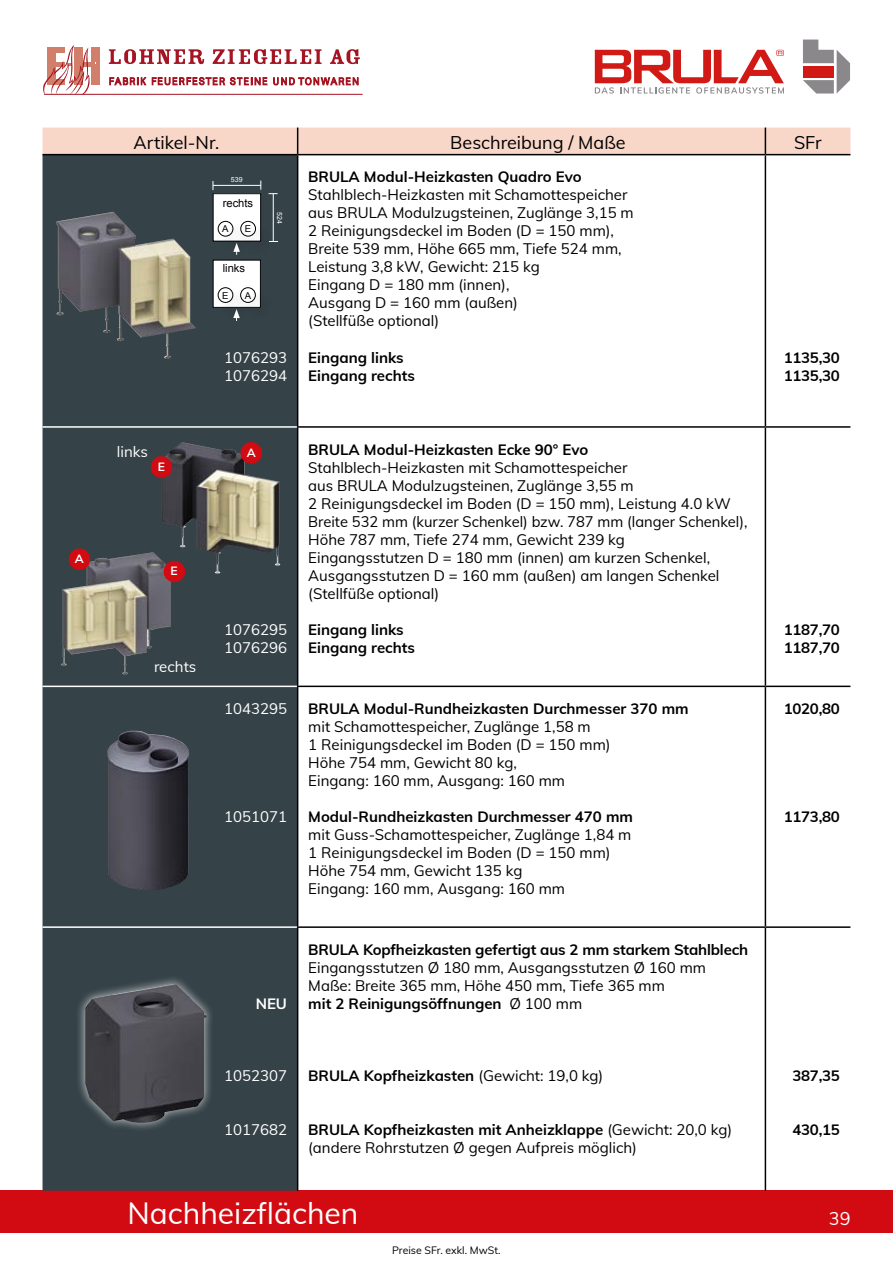
<style>
.page{position:relative;width:893px;height:1263px;background:#fff}
.page>*{position:absolute;margin:0;border:0;box-sizing:border-box;transform-origin:0 0}
.t1{font:30px "Muli";color:#fff}
.t2{font:18px "Muli";color:#000}
.t3{font:18px "Muli";color:#fff}
.t4{font:15px/18px "Muli";color:#000}
.t5{font:700 15px/18px "Muli";color:#000}
.t6{font:15px/18px "Muli";color:#fff}
.t7{font:700 15px/18px "Muli";letter-spacing:-.02em;color:#000}
.t8{font:700 15px "Muli";color:#fff}
.t9{font:700 12px "Muli";color:#fff}
.t10{font:11.25px "Arial";color:#000}
.t11{font:10.5px "Muli";color:#000}
.t12{font:9.6px "Arial";color:#000}
.t13{font:9.45px "Arial";color:#000}
.t14{font:7.05px "Arial";color:#fff}
.s1{font-weight:700}
.s2{font-weight:400}
</style>
<div class="page">
<div style="left:0;top:1191px;width:893px;height:42px;background:#d20a11"></div>
<svg style="left:803px;top:40px;width:47px;height:54px"></svg>
<svg style="left:595px;top:50px;width:189px;height:44px"></svg>
<svg style="left:43px;top:155px;width:254px;height:1036px;fill:#354248"></svg>
<div style="left:43px;top:128px;width:807px;height:26px;background:#f8d6c8"></div>
<hr style="left:298px;top:154px;width:467px;height:1px;background:#000">
<hr style="left:765px;top:154px;width:85px;height:1px;background:#000">
<hr style="left:765px;top:155px;width:1px;height:271px;background:#000">
<hr style="left:297px;top:426px;width:468px;height:2px;background:#000">
<hr style="left:765px;top:426px;width:85px;height:2px;background:#000">
<hr style="left:765px;top:428px;width:1px;height:258px;background:#000">
<hr style="left:297px;top:686px;width:468px;height:1px;background:#000">
<hr style="left:765px;top:686px;width:85px;height:1px;background:#000">
<hr style="left:765px;top:687px;width:1px;height:239px;background:#000">
<hr style="left:297px;top:926px;width:468px;height:2px;background:#000">
<hr style="left:297px;top:928px;width:1px;height:263px;background:#000">
<hr style="left:765px;top:926px;width:85px;height:2px;background:#000">
<hr style="left:765px;top:928px;width:1px;height:263px;background:#000">
<hr style="left:43px;top:154px;width:255px;height:1px;background:#000">
<hr style="left:297px;top:155px;width:1px;height:271px;background:#000">
<hr style="left:297px;top:428px;width:1px;height:258px;background:#000">
<hr style="left:297px;top:687px;width:1px;height:239px;background:#000">
<hr style="left:43px;top:926px;width:254px;height:2px;background:#fff">
<hr style="left:43px;top:426px;width:254px;height:2px;background:#fff">
<hr style="left:43px;top:686px;width:254px;height:1px;background:#fff">
<div style="left:213px;top:260px;width:47px;height:47px;background:#fff"></div>
<div style="left:213px;top:260px;width:48px;height:48px;border:1px solid #000"></div>
<div style="left:221px;top:290px;width:30px;height:30px;background:#000;opacity:.75"></div>
<div style="left:218px;top:287px;width:15px;height:16px;border:1px solid #000;border-radius:50%"></div>
<div style="left:243px;top:290px;width:30px;height:30px;background:#000;opacity:.75"></div>
<div style="left:240px;top:287px;width:16px;height:16px;border:1px solid #000;border-radius:50%"></div>
<svg style="left:233px;top:309px;width:7px;height:12px"></svg>
<div style="left:213px;top:194px;width:48px;height:47px;background:#fff"></div>
<div style="left:213px;top:193px;width:48px;height:48px;border:1px solid #000"></div>
<div style="left:221px;top:224px;width:31px;height:31px;background:#000;opacity:.75"></div>
<div style="left:218px;top:221px;width:15px;height:15px;border:1px solid #000;border-radius:50%"></div>
<div style="left:243px;top:224px;width:31px;height:31px;background:#000;opacity:.75"></div>
<div style="left:241px;top:221px;width:15px;height:15px;border:1px solid #000;border-radius:50%"></div>
<svg style="left:233px;top:243px;width:7px;height:12px"></svg>
<hr style="left:213px;top:185px;width:48px;height:1px;background:#fff">
<hr style="left:273px;top:194px;width:1px;height:47px;background:#fff">
<div style="left:76px;top:975px;width:139px;height:157px;background:#fff;opacity:.75"></div>
<img style="left:85px;top:984px;width:88px;height:108px">
<img style="left:56px;top:212px;width:55px;height:103px">
<img style="left:161px;top:442px;width:21px;height:20px">
<img style="left:95px;top:552px;width:58px;height:8px">
<img style="left:107px;top:731px;width:82px;height:159px">
<div style="left:151px;top:457px;width:21px;height:20px;background:#d20a11;border-radius:50%"></div>
<div style="left:151px;top:456px;width:21px;height:22px;border:1px solid #d20a11;border-radius:50%"></div>
<div style="left:241px;top:443px;width:21px;height:20px;background:#d20a11;border-radius:50%"></div>
<div style="left:241px;top:442px;width:21px;height:21px;border:1px solid #d20a11;border-radius:50%"></div>
<div style="left:164px;top:561px;width:21px;height:21px;background:#d20a11;border-radius:50%"></div>
<div style="left:164px;top:561px;width:21px;height:21px;border:1px solid #d20a11;border-radius:50%"></div>
<div style="left:69px;top:549px;width:21px;height:20px;background:#d20a11;border-radius:50%"></div>
<div style="left:69px;top:549px;width:21px;height:21px;border:1px solid #d20a11;border-radius:50%"></div>
<svg style="left:43px;top:45px;width:57px;height:49px"></svg>
<hr style="left:44px;top:94px;width:319px;height:1px;background:#a51422">
<svg style="left:110px;top:77px;width:36px;height:8px"></svg>
<svg style="left:273px;top:77px;width:85px;height:8px"></svg>
<svg style="left:152px;top:77px;width:115px;height:8px"></svg>
<svg style="left:109px;top:49px;width:95px;height:15px"></svg>
<svg style="left:213px;top:49px;width:109px;height:15px"></svg>
<svg style="left:330px;top:49px;width:30px;height:15px"></svg>
<p class="t9" style="left:75px;top:550px;width:10px">A</p>
<p class="t2" style="left:134px;top:129px;width:87px">Artikel-Nr.</p>
<p class="t2" style="left:450px;top:129px;width:177px">Beschreibung / Maße</p>
<p class="t2" style="left:794px;top:129px;width:29px">SFr</p>
<p class="t6" style="left:117px;top:442px;width:32px">links</p>
<p class="t9" style="left:158px;top:458px;width:9px">E</p>
<p class="t9" style="left:171px;top:562px;width:9px">E</p>
<p class="t6" style="left:154px;top:657px;width:44px">rechts</p>
<p class="t14" style="left:231px;top:175px;width:13px">539</p>
<p class="t10" style="left:223px;top:196px;width:32px">rechts</p>
<p class="t12" style="left:222px;top:223px;width:8px">A</p>
<p class="t12" style="left:245px;top:223px;width:8px">E</p>
<p class="t10" style="left:223px;top:261px;width:24px">links</p>
<p class="t13" style="left:222px;top:289px;width:8px">E</p>
<p class="t13" style="left:245px;top:289px;width:8px">A</p>
<p class="t14" style="left:284px;top:212px;width:13px;rotate:90deg">524</p>
<p class="t6" style="left:224px;top:347px;width:64px">1076293<br>1076294</p>
<p class="t5" style="left:308px;top:167px;width:275px">BRULA Modul-Heizkasten Quadro Evo</p>
<p class="t4" style="left:308px;top:185px;width:327px">Stahlblech-Heizkasten mit Schamottespeicher aus BRULA Modulzugsteinen, Zuglänge 3,15 m 2 Reinigungsdeckel im Boden (D = 150 mm), Breite 539 mm, Höhe 665 mm, Tiefe 524 mm, Leistung 3,8 kW, Gewicht: 215 kg<br>Eingang D = 180 mm (innen),<br>Ausgang D = 160 mm (außen)<br>(Stellfüße optional)</p>
<p class="t5" style="left:308px;top:347px;width:108px">Eingang links<br>Eingang rechts</p>
<p class="t7" style="left:784px;top:347px;width:57px">1135,30<br>1135,30</p>
<p class="t9" style="left:247px;top:443px;width:10px">A</p>
<p class="t6" style="left:224px;top:620px;width:64px">1076295<br>1076296</p>
<p class="t6" style="left:224px;top:699px;width:64px">1043295</p>
<p class="t6" style="left:224px;top:807px;width:64px">1051071</p>
<p class="t8" style="left:256px;top:993px;width:33px">NEU</p>
<p class="t5" style="left:308px;top:440px;width:281px">BRULA Modul-Heizkasten Ecke 90° Evo</p>
<p class="t4" style="left:308px;top:458px;width:441px">Stahlblech-Heizkasten mit Schamottespeicher<br>aus BRULA Modulzugsteinen, Zuglänge 3,55 m<br>2 Reinigungsdeckel im Boden (D = 150 mm), Leistung 4.0 kW Breite 532 mm (kurzer Schenkel) bzw. 787 mm (langer Schenkel), Höhe 787 mm, Tiefe 274 mm, Gewicht 239 kg<br>Eingangsstutzen D = 180 mm (innen) am kurzen Schenkel, Ausgangsstutzen D = 160 mm (außen) am langen Schenkel (Stellfüße optional)</p>
<p class="t5" style="left:308px;top:620px;width:108px">Eingang links<br>Eingang rechts</p>
<p class="t7" style="left:784px;top:620px;width:57px">1187,70<br>1187,70</p>
<p class="t5" style="left:308px;top:699px;width:382px">BRULA Modul-Rundheizkasten Durchmesser 370 mm</p>
<p class="t4" style="left:308px;top:717px;width:304px">mit Schamottespeicher, Zuglänge 1,58 m<br>1 Reinigungsdeckel im Boden (D = 150 mm)<br>Höhe 754 mm, Gewicht 80 kg,<br>Eingang: 160 mm, Ausgang: 160 mm</p>
<p class="t5" style="left:308px;top:807px;width:326px">Modul-Rundheizkasten Durchmesser 470 mm</p>
<p class="t4" style="left:308px;top:825px;width:325px">mit Guss-Schamottespeicher, Zuglänge 1,84 m 1 Reinigungsdeckel im Boden (D = 150 mm)<br>Höhe 754 mm, Gewicht 135 kg<br>Eingang: 160 mm, Ausgang: 160 mm</p>
<p class="t5" style="left:308px;top:940px;width:441px">BRULA Kopfheizkasten gefertigt aus 2 mm starkem Stahlblech</p>
<p class="t4" style="left:308px;top:958px;width:399px">Eingangsstutzen Ø 180 mm, Ausgangsstutzen Ø 160 mm<br>Maße: Breite 365 mm, Höhe 450 mm, Tiefe 365 mm<br><span class="s1">mit 2 Reinigungsöffnungen</span> Ø 100 mm</p>
<p class="t5" style="left:784px;top:699px;width:57px">1020,80</p>
<p class="t5" style="left:784px;top:807px;width:57px">1173,80</p>
<p class="t6" style="left:224px;top:1066px;width:64px">1052307</p>
<p class="t6" style="left:224px;top:1120px;width:64px">1017682</p>
<p class="t5" style="left:308px;top:1066px;width:297px">BRULA Kopfheizkasten <span class="s2">(Gewicht: 19,0 kg)</span></p>
<p class="t4" style="left:308px;top:1120px;width:425px"><span class="s1">BRULA Kopfheizkasten mit Anheizklappe</span> (Gewicht: 20,0 kg) (andere Rohrstutzen Ø gegen Aufpreis möglich)</p>
<p class="t5" style="left:792px;top:1066px;width:49px">387,35</p>
<p class="t5" style="left:792px;top:1120px;width:49px">430,15</p>
<h1 class="t1" style="left:128px;top:1192px;width:232px">Nachheizflächen</h1>
<p class="t3" style="left:829px;top:1205px;width:23px">39</p>
<p class="t11" style="left:392px;top:1243px;width:110px">Preise SFr. exkl. MwSt.</p>
</div>
